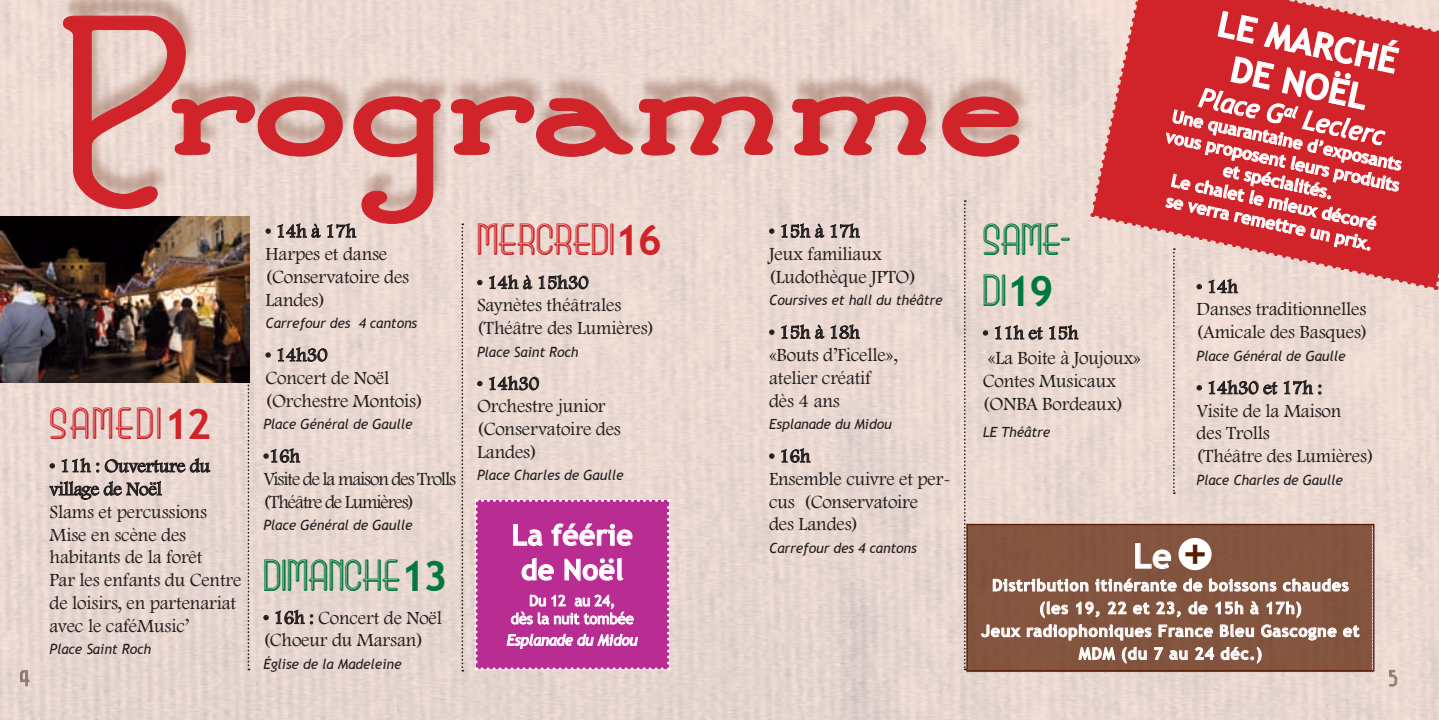
<style>
.page{position:relative;width:1439px;height:720px;background:#fff}
.page>*{position:absolute;margin:0;border:0;box-sizing:border-box;transform-origin:0 0}
.t1{font:700 210px "Santa's Sleigh Full";letter-spacing:-.01em;color:#d1232a;scale:1.2 1}
.t2{font:42px/50.4px "Beauty School Dropout II";color:#00783e}
.t3{font:42px "Beauty School Dropout II";color:#d1232a}
.t4{font:700 34.65px/41.6px "Trebuchet MS";color:#fff;text-align:center}
.t5{font:700 34.12px "Trebuchet MS";color:#fff}
.t6{font:700 28.88px/34.6px "Trebuchet MS";color:#fff;text-align:center}
.t7{font:italic 26.07px "Trebuchet MS";color:#fff}
.t8{font:19.25px/22.8px "Footlight MT Light";letter-spacing:-.01em;color:#231f20}
.t9{font:19.25px/22.8px "Footlight MT Light";letter-spacing:-.06em;color:#231f20}
.t10{font:700 17.5px/21px "Trebuchet MS";color:#fff;text-align:center}
.t11{font:700 16.28px/22.8px "Trebuchet MS";letter-spacing:.04em;color:#fff;text-align:center}
.t12{font:14.88px/17.8px "Trebuchet MS";letter-spacing:-.01em;color:#fff;text-align:center}
.t13{font:italic 14.88px "Trebuchet MS";letter-spacing:-.01em;color:#fff}
.t14{font:italic 14px "Trebuchet MS";letter-spacing:-.01em;color:#231f20}
.s1{font-family:"Trebuchet MS";font-weight:700}
.s2{font-size:43.75px;color:#581c00}
</style>
<div class="page">
<img style="left:0;top:0;width:1439px;height:719px">
<svg style="left:768px;top:222px;width:92px;height:17px;background:#b4a6a1"></svg>
<svg style="left:768px;top:323px;width:92px;height:17px;background:#b1a49f"></svg>
<svg style="left:768px;top:447px;width:43px;height:16px"></svg>
<svg style="left:461px;top:223px;width:2px;height:448px"></svg>
<svg style="left:248px;top:382px;width:1px;height:288px"></svg>
<img style="left:0;top:217px;width:249px;height:165px">
<div style="left:58px;top:0;width:974px;height:216px;background:#581c00;opacity:.3"></div>
<svg style="left:450px;top:96px;width:323px;height:61px;background:#dcbcb4"></svg>
<svg style="left:792px;top:96px;width:134px;height:60px;background:#dbbbb3"></svg>
<svg style="left:49px;top:457px;width:162px;height:16px;background:#afa19c"></svg>
<svg style="left:49px;top:480px;width:114px;height:20px;background:#ada09b"></svg>
<svg style="left:63px;top:15px;width:378px;height:224px;background:#d8c2b9"></svg>
<svg style="left:265px;top:346px;width:63px;height:16px"></svg>
<svg style="left:263px;top:447px;width:38px;height:16px"></svg>
<svg style="left:263px;top:614px;width:6px;height:6px"></svg>
<svg style="left:275px;top:608px;width:39px;height:17px"></svg>
<svg style="left:477px;top:273px;width:112px;height:17px;background:#b1a39e"></svg>
<svg style="left:477px;top:374px;width:63px;height:17px"></svg>
<svg style="left:475px;top:499px;width:195px;height:171px;background:#c1469e"></svg>
<svg style="left:942px;top:0;width:497px;height:686px;background:#d49e97"></svg>
<div style="left:966px;top:523px;width:408px;height:148px;border:1px solid #581c00"></div>
<h3 class="t4" style="left:1222px;top:3px;width:185px;rotate:12deg">LE MARCHÉ<br>DE NOËL</h3>
<h1 class="t1" style="left:50px;top:-37px;width:815px">Programme</h1>
<h3 class="t7" style="left:1203px;top:82px;width:190px;rotate:12deg">Place G<sup>al</sup> Leclerc</h3>
<p class="t10" style="left:1172px;top:105px;width:242px;rotate:12deg">Une quarantaine d’exposants vous proposent leurs produits et spécialités.<br>Le chalet le mieux décoré<br>se verra remettre un prix.</p>
<p class="t8" style="left:265px;top:219px;width:145px">• 14h à 17h<br>Harpes et danse (Conservatoire des<br>Landes)</p>
<p class="t14" style="left:265px;top:314px;width:153px">Carrefour des 4 cantons</p>
<p class="t8" style="left:265px;top:343px;width:159px">• 14h30<br>Concert de Noël (Orchestre Montois)</p>
<p class="t14" style="left:263px;top:415px;width:151px">Place Général de Gaulle</p>
<p class="t9" style="left:263px;top:444px;width:194px">•16h<br>Visite de la maison des Trolls (Théâtre de Lumières)</p>
<p class="t14" style="left:263px;top:516px;width:151px">Place Général de Gaulle</p>
<h2 class="t2" style="left:263px;top:549px;width:186px">DIMANCHE<span class="s1">13</span></h2>
<p class="t8" style="left:263px;top:605px;width:180px">• 16h : Concert de Noël (Choeur du Marsan)</p>
<p class="t14" style="left:263px;top:655px;width:140px">Église de la Madeleine</p>
<p class="t8" style="left:769px;top:219px;width:149px">• 15h à 17h<br>Jeux familiaux (Ludothèque JPTO)</p>
<p class="t14" style="left:769px;top:292px;width:175px">Coursives et hall du théâtre</p>
<p class="t8" style="left:769px;top:320px;width:130px">• 15h à 18h «Bouts d’Ficelle», atelier créatif dès 4 ans</p>
<p class="t14" style="left:769px;top:415px;width:124px">Esplanade du Midou</p>
<p class="t8" style="left:769px;top:444px;width:183px">• 16h<br>Ensemble cuivre et per&shy;cus (Conservatoire<br>des Landes)</p>
<p class="t14" style="left:769px;top:539px;width:149px">Carrefour des 4 cantons</p>
<h2 class="t3" style="left:477px;top:213px;width:186px">MERCREDI<span class="s1">16</span></h2>
<p class="t8" style="left:477px;top:270px;width:179px">• 14h à 15h30<br>Saynètes théâtrales (Théâtre des Lumières)</p>
<p class="t14" style="left:477px;top:343px;width:103px">Place Saint Roch</p>
<p class="t8" style="left:477px;top:371px;width:145px">• 14h30<br>Orchestre junior (Conservatoire des<br>Landes)</p>
<p class="t14" style="left:477px;top:467px;width:148px">Place Charles de Gaulle</p>
<h2 class="t2" style="left:983px;top:214px;width:89px">SAME-<br>DI<span class="s1">19</span></h2>
<p class="t8" style="left:983px;top:319px;width:159px;line-height:25.2px">• 11h et 15h<br>«La Boite à Joujoux»</p>
<p class="t8" style="left:983px;top:369px;width:142px">Contes Musicaux (ONBA Bordeaux)</p>
<p class="t14" style="left:983px;top:424px;width:69px">LE Théâtre</p>
<p class="t8" style="left:1196px;top:274px;width:172px">• 14h<br>Danses traditionnelles (Amicale des Basques)</p>
<p class="t14" style="left:1196px;top:347px;width:151px">Place Général de Gaulle</p>
<p class="t8" style="left:1196px;top:375px;width:179px">• 14h30 et 17h :<br>Visite de la Maison<br>des Trolls<br>(Théâtre des Lumières)</p>
<p class="t14" style="left:1196px;top:471px;width:148px">Place Charles de Gaulle</p>
<h2 class="t3" style="left:50px;top:397px;width:163px">SAMEDI<span class="s1">12</span></h2>
<p class="t8" style="left:50px;top:453px;width:193px">• 11h : Ouverture du village de Noël<br>Slams et percussions<br>Mise en scène des habitants de la forêt<br>Par les enfants du Centre de loisirs, en partenariat avec le caféMusic’</p>
<p class="t14" style="left:50px;top:640px;width:103px">Place Saint Roch</p>
<h3 class="t6" style="left:512px;top:517px;width:123px">La féérie de Noël</h3>
<p class="t12" style="left:511px;top:591px;width:124px">Du 12 au 24,<br>dès la nuit tombée</p>
<p class="t13" style="left:507px;top:631px;width:132px">Esplanade du Midou</p>
<h3 class="t5" style="left:1133px;top:534px;width:76px">Le <span class="s2">+</span></h3>
<p class="t11" style="left:981px;top:573px;width:379px">Distribution itinérante de boissons chaudes (les 19, 22 et 23, de 15h à 17h)<br>Jeux radiophoniques France Bleu Gascogne et MDM (du 7 au 24 déc.)</p>
</div>
